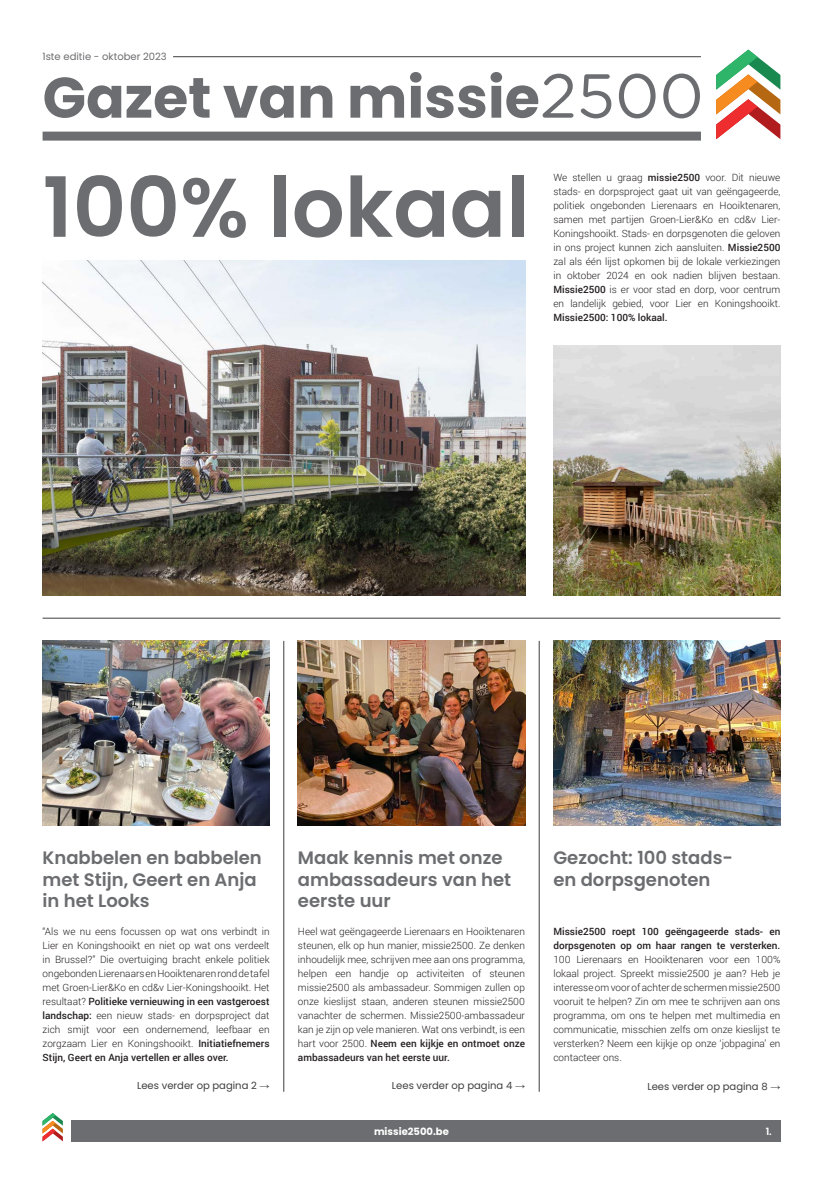
<style>
.page{position:relative;width:823px;height:1191px;background:#fff}
.page>*{position:absolute;margin:0;border:0;box-sizing:border-box;transform-origin:0 0}
.t1{font:600 83px "Poppins";color:#6c6d70}
.t2{font:700 57px "Poppins";color:#6c6d70}
.t3{font:600 18px/21.6px "Poppins";color:#6c6d70}
.t4{font:300 10px/14px "Roboto";color:#231f20;text-align:justify}
.t5{font:10px "Poppins";color:#3e3e3f}
.t6{font:10px "Poppins";color:#6c6d70}
.t7{font:700 10px "Poppins";color:#fff}
.t8{font:600 10px "Poppins";color:#fff}
.s1{font-family:"Gotham Rounded";font-weight:400;font-size:62px}
.s2{font-weight:500}
.s3{font-family:"Arial"}
</style>
<div class="page">
<svg style="left:716px;top:50px;width:64px;height:89px"></svg>
<img style="left:43px;top:261px;width:481px;height:334px">
<img style="left:43px;top:641px;width:226px;height:184px">
<img style="left:298px;top:641px;width:226px;height:184px">
<img style="left:553px;top:641px;width:227px;height:184px">
<div style="left:43px;top:132px;width:657px;height:9px;background:#6c6d70"></div>
<hr style="left:173px;top:56px;width:527px;height:1px;background:#3e3e3f">
<hr style="left:43px;top:618px;width:737px;height:1px;background:#3e3e3f">
<hr style="left:538px;top:641px;width:1px;height:450px;background:#3e3e3f">
<hr style="left:283px;top:641px;width:1px;height:450px;background:#3e3e3f">
<img style="left:553px;top:346px;width:227px;height:249px">
<div style="left:71px;top:1120px;width:709px;height:21px;background:#6c6d70"></div>
<svg style="left:43px;top:1113px;width:20px;height:28px"></svg>
<p class="t6" style="left:43px;top:51px;width:126px">1ste editie - oktober 2023</p>
<p class="t2" style="left:43px;top:65px;width:662px">Gazet van missie<span class="s1">2500</span></p>
<p class="t1" style="left:43px;top:160px;width:487px">100% lokaal</p>
<p class="t4" style="left:553px;top:170px;width:228px">We stellen u graag <span class="s2">missie2500</span> voor. Dit nieuwe stads- en dorpsproject gaat uit van geëngageerde, politiek ongebonden Lierenaars en Hooiktenaren, samen met partijen Groen-Lier&amp;Ko en cd&amp;v Lier-Koningshooikt. Stads- en dorpsgenoten die geloven in ons project kunnen zich aansluiten. <span class="s2">Missie2500 </span>zal als één lijst opkomen bij de lokale verkiezingen in oktober 2024 en ook nadien blijven bestaan.<br><span class="s2">Missie2500</span> is er voor stad en dorp, voor centrum en landelijk gebied, voor Lier en Koningshooikt.<br><span class="s2">Missie2500: 100% lokaal.</span></p>
<p class="t3" style="left:43px;top:847px;width:221px">Knabbelen en babbelen met Stijn, Geert en Anja in het Looks</p>
<p class="t4" style="left:43px;top:924px;width:228px">“Als we nu eens focussen op wat ons verbindt in Lier en Koningshooikt en niet op wat ons verdeelt in Brussel?” Die overtuiging bracht enkele politiek ongebonden Lierenaars en Hooiktenaren rond de tafel met Groen-Lier&amp;Ko en cd&amp;v Lier-Koningshooikt. Het resultaat? <span class="s2">Politieke vernieuwing in een vastgeroest landschap:</span> een nieuw stads- en dorpsproject dat zich smijt voor een ondernemend, leefbaar en zorgzaam Lier en Koningshooikt. <span class="s2">Initiatiefnemers Stijn, Geert en Anja vertellen er alles over.</span></p>
<p class="t5" style="left:137px;top:1080px;width:134px">Lees verder op pagina 2 <span class="s3">→</span></p>
<p class="t3" style="left:298px;top:847px;width:215px">Maak kennis met onze ambassadeurs van het eerste uur</p>
<p class="t4" style="left:298px;top:924px;width:228px">Heel wat geëngageerde Lierenaars en Hooiktenaren steunen, elk op hun manier, missie2500. Ze denken inhoudelijk mee, schrijven mee aan ons programma, helpen een handje op activiteiten of steunen missie2500 als ambassadeur. Sommigen zullen op onze kieslijst staan, anderen steunen missie2500 vanachter de schermen. Missie2500-ambassadeur kan je zijn op vele manieren. Wat ons verbindt, is een hart voor 2500. <span class="s2">Neem een kijkje en ontmoet onze ambassadeurs van het eerste uur.</span></p>
<p class="t5" style="left:392px;top:1080px;width:134px">Lees verder op pagina 4 <span class="s3">→</span></p>
<p class="t3" style="left:553px;top:847px;width:181px">Gezocht: 100 stads-</p>
<p class="t3" style="left:553px;top:868px;width:158px">en dorpsgenoten</p>
<p class="t4" style="left:553px;top:923px;width:228px"><span class="s2">Missie2500 roept 100 geëngageerde stads- en dorpsgenoten op om haar rangen te versterken.<br></span>100 Lierenaars en Hooiktenaren voor een 100% lokaal project. Spreekt missie2500 je aan? Heb je interesse om voor of achter de schermen missie2500 vooruit te helpen? Zin om mee te schrijven aan ons programma, om ons te helpen met multimedia en communicatie, misschien zelfs om onze kieslijst te versterken? Neem een kijkje op onze ‘jobpagina’ en contacteer ons.</p>
<p class="t5" style="left:647px;top:1080px;width:134px">Lees verder op pagina 8 <span class="s3">→</span></p>
<p class="t7" style="left:374px;top:1125px;width:76px">missie2500.be</p>
<p class="t8" style="left:765px;top:1125px;width:8px">1.</p>
</div>
